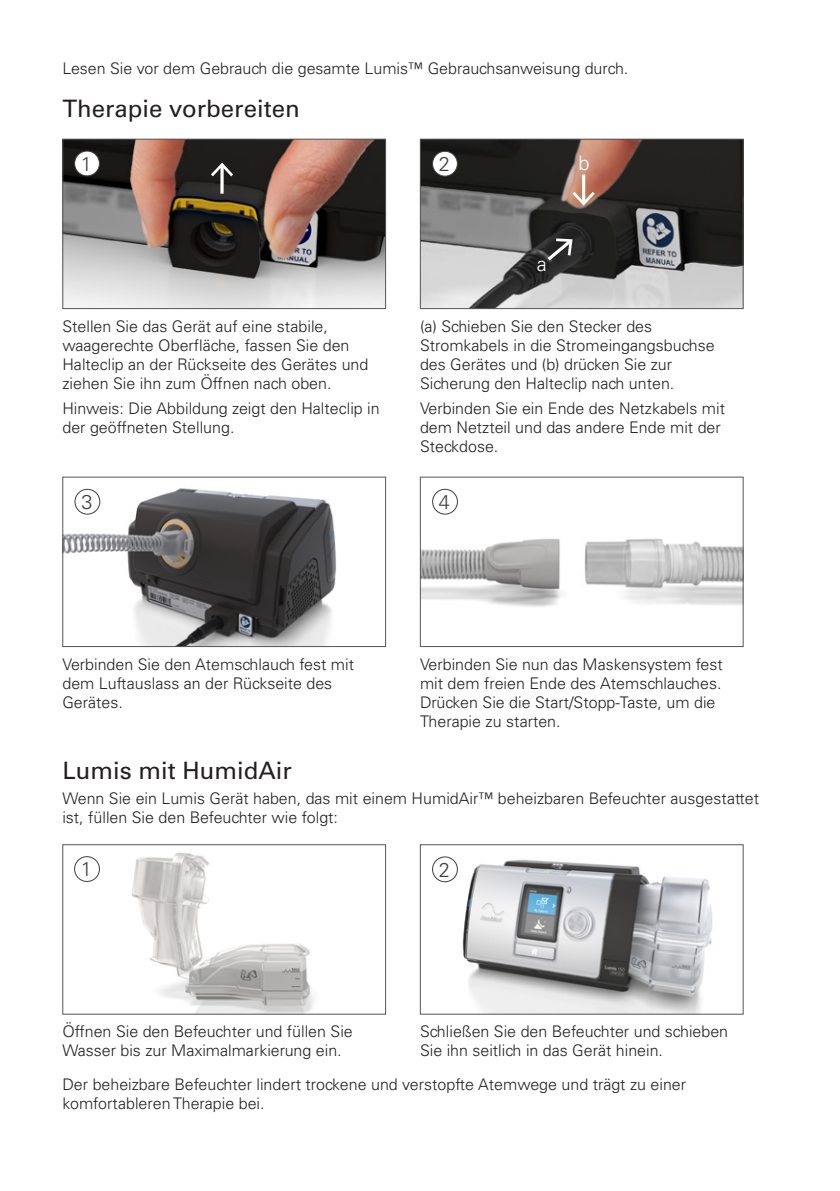
<style>
.page{position:relative;width:840px;height:1191px;background:#fff}
.page>*{position:absolute;margin:0;border:0;box-sizing:border-box;transform-origin:0 0}
.t1{font:24px "Univers LT Std";color:#231f20}
.t2{font:300 20px "Univers LT Std";color:#3e3e3f}
.t3{font:300 20px "Univers LT Std";color:#fff}
.t4{font:300 16px/19px "Univers LT Std";color:#231f20}
</style>
<div class="page">
<img style="left:64px;top:141px;width:320px;height:166px">
<svg style="left:211px;top:163px;width:22px;height:13px"></svg>
<hr style="left:220px;top:166px;width:3px;height:28px;background:#fff">
<div style="left:62px;top:139px;width:324px;height:170px;border:1px solid #545557"></div>
<div style="left:75px;top:151px;width:24px;height:25px;background:#fff;border-radius:50%"></div>
<div style="left:74px;top:151px;width:26px;height:25px;border:1px solid #3e3e3f;border-radius:50%"></div>
<img style="left:422px;top:141px;width:319px;height:166px">
<img style="left:489px;top:141px;width:201px;height:152px">
<div style="left:432px;top:151px;width:25px;height:25px;background:#fff;border-radius:50%"></div>
<div style="left:432px;top:151px;width:25px;height:25px;border:1px solid #3e3e3f;border-radius:50%"></div>
<svg style="left:581px;top:175px;width:4px;height:17px"></svg>
<svg style="left:572px;top:192px;width:22px;height:14px"></svg>
<svg style="left:544px;top:237px;width:30px;height:27px"></svg>
<div style="left:420px;top:139px;width:323px;height:170px;border:1px solid #545557"></div>
<img style="left:64px;top:488px;width:273px;height:157px">
<div style="left:62px;top:477px;width:324px;height:170px;border:1px solid #545557"></div>
<div style="left:75px;top:489px;width:25px;height:25px;border:1px solid #3e3e3f;border-radius:50%"></div>
<img style="left:422px;top:488px;width:319px;height:119px">
<div style="left:420px;top:477px;width:323px;height:170px;border:1px solid #545557"></div>
<div style="left:432px;top:489px;width:25px;height:25px;border:1px solid #3e3e3f;border-radius:50%"></div>
<img style="left:84px;top:852px;width:230px;height:160px">
<div style="left:62px;top:844px;width:324px;height:170px;border:1px solid #545557"></div>
<div style="left:74px;top:856px;width:26px;height:25px;border:1px solid #3e3e3f;border-radius:50%"></div>
<img style="left:432px;top:856px;width:281px;height:156px">
<div style="left:420px;top:844px;width:323px;height:170px;border:1px solid #545557"></div>
<div style="left:432px;top:856px;width:25px;height:26px;border:1px solid #3e3e3f;border-radius:50%"></div>
<p class="t4" style="left:62px;top:59px;width:567px">Lesen Sie vor dem Gebrauch die gesamte Lumis™ Gebrauchsanweisung durch.</p>
<h1 class="t1" style="left:62px;top:94px;width:239px">Therapie vorbereiten</h1>
<p class="t2" style="left:81px;top:152px;width:13px">1</p>
<p class="t2" style="left:438px;top:152px;width:13px">2</p>
<p class="t3" style="left:578px;top:150px;width:13px">b</p>
<p class="t4" style="left:62px;top:317px;width:307px">Stellen Sie das Gerät auf eine stabile, waagerechte Oberfläche, fassen Sie den Halteclip an der Rückseite des Gerätes und ziehen Sie ihn zum Öffnen nach oben.</p>
<p class="t4" style="left:62px;top:398px;width:318px">Hinweis: Die Abbildung zeigt den Halteclip in der geöffneten Stellung.</p>
<p class="t3" style="left:536px;top:252px;width:11px">a</p>
<p class="t4" style="left:420px;top:317px;width:296px">(a) Schieben Sie den Stecker des Stromkabels in die Stromeingangsbuchse des Gerätes und (b) drücken Sie zur Sicherung den Halteclip nach unten.</p>
<p class="t4" style="left:420px;top:398px;width:306px">Verbinden Sie ein Ende des Netzkabels mit dem Netzteil und das andere Ende mit der<br>Steckdose.</p>
<p class="t2" style="left:81px;top:490px;width:13px">3</p>
<p class="t2" style="left:438px;top:490px;width:13px">4</p>
<p class="t4" style="left:62px;top:654px;width:293px">Verbinden Sie den Atemschlauch fest mit dem Luftauslass an der Rückseite des<br>Gerätes.</p>
<p class="t4" style="left:420px;top:654px;width:304px">Verbinden Sie nun das Maskensystem fest mit dem freien Ende des Atemschlauches.<br>Drücken Sie die Start/Stopp-Taste, um die Therapie zu starten.</p>
<h1 class="t1" style="left:62px;top:756px;width:231px">Lumis mit HumidAir</h1>
<p class="t4" style="left:62px;top:788px;width:697px">Wenn Sie ein Lumis Gerät haben, das mit einem HumidAir™ beheizbaren Befeuchter ausgestattet ist, füllen Sie den Befeuchter wie folgt:</p>
<p class="t2" style="left:81px;top:857px;width:13px">1</p>
<p class="t2" style="left:438px;top:857px;width:13px">2</p>
<p class="t4" style="left:62px;top:1022px;width:292px">Öffnen Sie den Befeuchter und füllen Sie<br>Wasser bis zur Maximalmarkierung ein.</p>
<p class="t4" style="left:420px;top:1022px;width:309px">Schließen Sie den Befeuchter und schieben<br>Sie ihn seitlich in das Gerät hinein.</p>
<p class="t4" style="left:62px;top:1075px;width:625px">Der beheizbare Befeuchter lindert trockene und verstopfte Atemwege und trägt zu einer komfortableren Therapie bei.</p>
</div>
